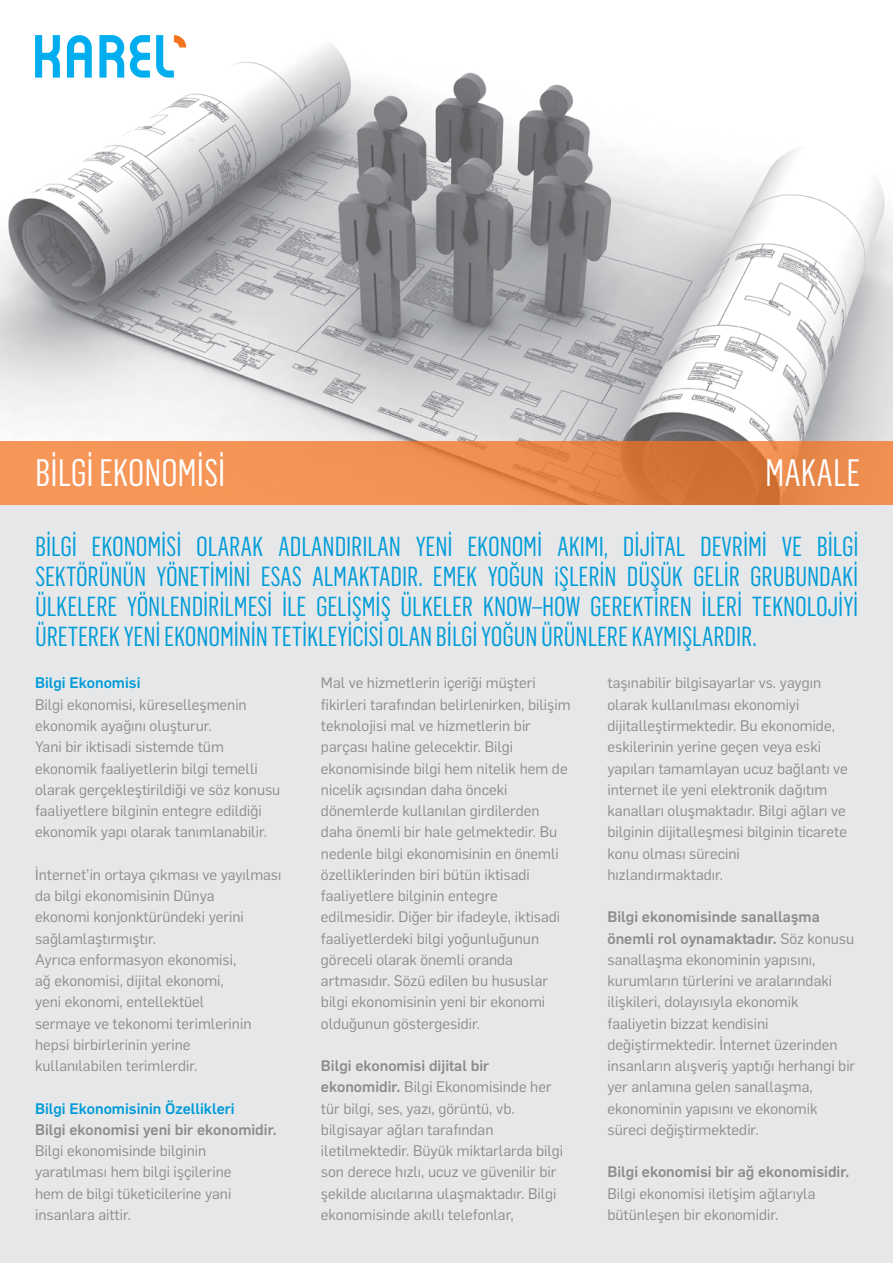
<style>
.page{position:relative;width:893px;height:1263px;background:#fff}
.page>*{position:absolute;margin:0;border:0;box-sizing:border-box;transform-origin:0 0}
.t1{font:37.5px "Flama Condensed";color:#fff}
.t2{font:27px/30px "Flama Condensed";letter-spacing:-.005em;color:#009cd9;text-align:justify}
.t3{font:15px/21.3px "Flama";color:#8a8c8e}
.t4{font:500 15px "Flama";color:#8a8c8e}
.t5{font:500 15px "Flama";color:#009cd9}
.s1{font-weight:500}
</style>
<div class="page">
<div style="left:0;top:416px;width:893px;height:847px;background:#e6e7e8"></div>
<img style="left:0;top:44px;width:893px;height:397px">
<svg style="left:99px;top:35px;width:25px;height:43px"></svg>
<svg style="left:67px;top:35px;width:25px;height:43px"></svg>
<svg style="left:35px;top:35px;width:25px;height:43px"></svg>
<svg style="left:130px;top:35px;width:20px;height:43px"></svg>
<svg style="left:156px;top:35px;width:30px;height:43px"></svg>
<svg style="left:0;top:441px;width:893px;height:63px;fill:#f19253"></svg>
<h1 class="t1" style="left:35px;top:449px;width:192px">BİLGİ EKONOMİSİ</h1>
<h1 class="t1" style="left:765px;top:449px;width:97px">MAKALE</h1>
<p class="t2" style="left:35px;top:530px;width:825px">BİLGİ EKONOMİSİ OLARAK ADLANDIRILAN YENİ EKONOMİ AKIMI, DİJİTAL DEVRİMİ VE BİLGİ SEKTÖRÜNÜN YÖNETİMİNİ ESAS ALMAKTADIR. EMEK YOĞUN iŞLERİN DÜŞÜK GELİR GRUBUNDAKİ ÜLKELERE YÖNLENDİRİLMESİ İLE GELİŞMİŞ ÜLKELER KNOW–HOW GEREKTİREN İLERİ TEKNOLOJİYİ ÜRETEREK YENİ EKONOMİNİN TETİKLEYİCİSİ OLAN BİLGİ YOĞUN ÜRÜNLERE KAYMIŞLARDIR.</p>
<p class="t5" style="left:35px;top:672px;width:107px">Bilgi Ekonomisi</p>
<p class="t3" style="left:35px;top:693px;width:247px">Bilgi ekonomisi, küreselleşmenin ekonomik ayağını oluşturur.<br>Yani bir iktisadi sistemde tüm ekonomik faaliyetlerin bilgi temelli olarak gerçekleştirildiği ve söz konusu faaliyetlere bilginin entegre edildiği ekonomik yapı olarak tanımlanabilir.</p>
<p class="t3" style="left:35px;top:863px;width:248px">İnternet’in ortaya çıkması ve yayılması da bilgi ekonomisinin Dünya<br>ekonomi konjonktüründeki yerini sağlamlaştırmıştır.<br>Ayrıca enformasyon ekonomisi,<br>ağ ekonomisi, dijital ekonomi,<br>yeni ekonomi, entellektüel<br>sermaye ve tekonomi terimlerinin hepsi birbirlerinin yerine<br>kullanılabilen terimlerdir.</p>
<p class="t5" style="left:35px;top:1097px;width:201px">Bilgi Ekonomisinin Özellikleri</p>
<p class="t4" style="left:35px;top:1119px;width:243px">Bilgi ekonomisi yeni bir ekonomidir.</p>
<p class="t3" style="left:35px;top:1139px;width:198px">Bilgi ekonomisinde bilginin yaratılması hem bilgi işçilerine hem de bilgi tüketicilerine yani insanlara aittir.</p>
<p class="t3" style="left:321px;top:671px;width:251px">Mal ve hizmetlerin içeriği müşteri fikirleri tarafından belirlenirken, bilişim teknolojisi mal ve hizmetlerin bir parçası haline gelecektir. Bilgi ekonomisinde bilgi hem nitelik hem de nicelik açısından daha önceki dönemlerde kullanılan girdilerden daha önemli bir hale gelmektedir. Bu nedenle bilgi ekonomisinin en önemli özelliklerinden biri bütün iktisadi faaliyetlere bilginin entegre edilmesidir. Diğer bir ifadeyle, iktisadi faaliyetlerdeki bilgi yoğunluğunun göreceli olarak önemli oranda artmasıdır. Sözü edilen bu hususlar bilgi ekonomisinin yeni bir ekonomi olduğunun göstergesidir.</p>
<p class="t3" style="left:321px;top:1054px;width:244px"><span class="s1">Bilgi ekonomisi dijital bir ekonomidir.</span> Bilgi Ekonomisinde her tür bilgi, ses, yazı, görüntü, vb. bilgisayar ağları tarafından iletilmektedir. Büyük miktarlarda bilgi son derece hızlı, ucuz ve güvenilir bir şekilde alıcılarına ulaşmaktadır. Bilgi ekonomisinde akıllı telefonlar,</p>
<p class="t3" style="left:607px;top:671px;width:242px">taşınabilir bilgisayarlar vs. yaygın olarak kullanılması ekonomiyi dijitalleştirmektedir. Bu ekonomide, eskilerinin yerine geçen veya eski yapıları tamamlayan ucuz bağlantı ve internet ile yeni elektronik dağıtım kanalları oluşmaktadır. Bilgi ağları ve bilginin dijitalleşmesi bilginin ticarete konu olması sürecini hızlandırmaktadır.</p>
<p class="t3" style="left:607px;top:905px;width:249px"><span class="s1">Bilgi ekonomisinde sanallaşma önemli rol oynamaktadır.</span> Söz konusu sanallaşma ekonominin yapısını, kurumların türlerini ve aralarındaki ilişkileri, dolayısıyla ekonomik faaliyetin bizzat kendisini değiştirmektedir. İnternet üzerinden insanların alışveriş yaptığı herhangi bir yer anlamına gelen sanallaşma, ekonominin yapısını ve ekonomik süreci değiştirmektedir.</p>
<p class="t4" style="left:607px;top:1161px;width:243px">Bilgi ekonomisi bir ağ ekonomisidir.</p>
<p class="t3" style="left:607px;top:1182px;width:209px">Bilgi ekonomisi iletişim ağlarıyla bütünleşen bir ekonomidir.</p>
</div>
